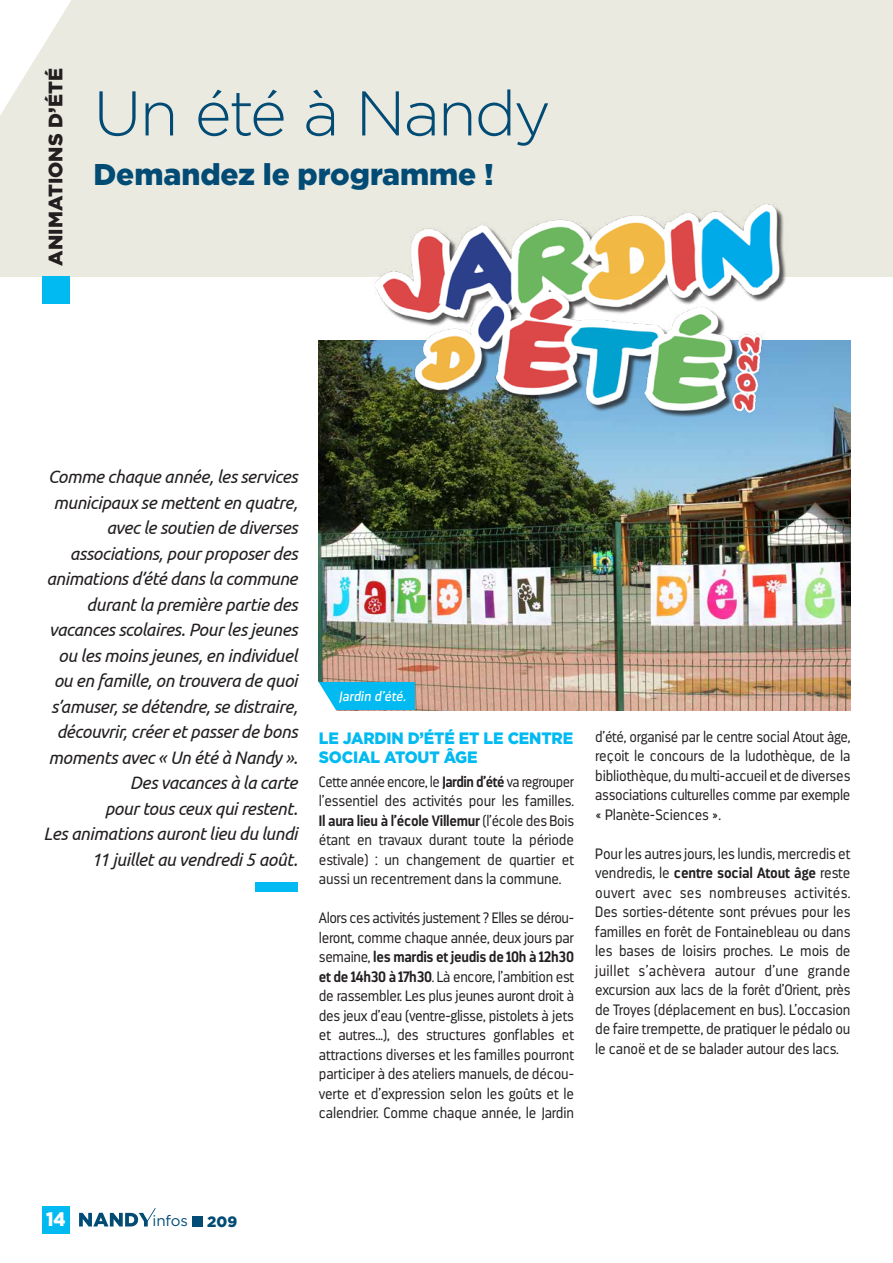
<style>
.page{position:relative;width:893px;height:1263px;background:#fff}
.page>*{position:absolute;margin:0;border:0;box-sizing:border-box;transform-origin:0 0}
.Grand_titre{font:300 63px "Gotham";letter-spacing:-.03em;color:#014b75}
.Grand_titre_2{font:900 30px "Gotham";letter-spacing:-.005em;color:#014b75}
.Rubrique{font:900 19.5px "Gotham";letter-spacing:.005em;color:#231f20}
.t1{font:900 19.5px "Gotham";color:#fff;scale:.9 1}
.Chapo{font:italic 18px/25.5px "Ubuntu";letter-spacing:-.02em;color:#231f20;text-align:right}
.Inter_titre{font:900 16.5px/19.5px "Gotham";letter-spacing:-.01em;color:#00baf1;scale:.95 1}
.t2{font:15.15px "Gotham";letter-spacing:-.01em;color:#014b75}
.Texte_courant{font:300 15px/19.5px "Darwin";letter-spacing:-.01em;color:#231f20;text-align:justify;scale:.95 1}
.Texte_courant-2{font:300 15px/19.5px "Darwin";letter-spacing:-.01em;color:#231f20;text-align:justify;scale:.92 1}
.Texte_courant-3{font:300 15px/19.5px "Darwin";letter-spacing:-.01em;color:#231f20;text-align:justify;scale:.94 1}
.t3{font:900 15px "Gotham";color:#014b75}
.Légende{font:italic 13.5px "Darwin";color:#fff}
.s1{font-weight:700}
</style>
<div class="page">
<div style="left:192px;top:1216px;width:11px;height:11px;background:#014b75"></div>
<svg style="left:79px;top:1208px;width:77px;height:18px"></svg>
<div style="left:0;top:0;width:893px;height:276px;background:#eaeae0"></div>
<div style="left:43px;top:276px;width:27px;height:28px;background:#00baf1"></div>
<div style="left:43px;top:1206px;width:27px;height:27px;background:#00baf1"></div>
<svg style="left:0;top:0;width:71px;height:115px"></svg>
<img style="left:319px;top:340px;width:531px;height:370px">
<img style="left:362px;top:204px;width:442px;height:226px">
<div style="left:319px;top:682px;width:95px;height:28px;background:#00baf1"></div>
<svg style="left:318px;top:678px;width:19px;height:33px"></svg>
<div style="left:255px;top:882px;width:43px;height:9px;background:#00baf1"></div>
<p class="Rubrique" style="left:42px;top:266px;width:200px;rotate:-90deg">ANIMATIONS D’ÉTÉ</p>
<p class="Grand_titre" style="left:94px;top:73px;width:459px">Un été à Nandy</p>
<p class="Grand_titre_2" style="left:94px;top:154px;width:402px">Demandez le programme !</p>
<p class="Chapo" style="left:44px;top:463px;width:256px">Comme chaque année, les services municipaux se mettent en quatre, avec le soutien de diverses associations, pour proposer des animations d’été dans la commune durant la première partie des vacances scolaires. Pour les jeunes ou les moins jeunes, en individuel ou en famille, on trouvera de quoi s’amuser, se détendre, se distraire, découvrir, créer et passer de bons moments avec « Un été à Nandy ».<br>Des vacances à la carte<br>pour tous ceux qui restent.<br>Les animations auront lieu du lundi<br>11 juillet au vendredi 5 août.</p>
<p class="Légende" style="left:338px;top:688px;width:69px">Jardin d’été.</p>
<p class="Inter_titre" style="left:319px;top:728px;width:269px">LE JARDIN D’ÉTÉ ET LE CENTRE<br>SOCIAL ATOUT ÂGE</p>
<p class="Texte_courant-2" style="left:319px;top:772px;width:279px">Cette année encore, le <span class="s1">Jardin d’été</span> va regrouper l’essentiel des activités pour les familles.<br><span class="s1">Il aura lieu à l’école Villemur</span> (l’école des Bois étant en travaux durant toute la période estivale) : un changement de quartier et aussi un recentrement dans la commune.</p>
<p class="Texte_courant" style="left:319px;top:908px;width:270px">Alors ces activités justement ? Elles se dérou&shy;leront, comme chaque année, deux jours par semaine, <span class="s1">les mardis et jeudis de 10h à 12h30 et de 14h30 à 17h30</span>. Là encore, l’ambition est de rassembler. Les plus jeunes auront droit à des jeux d’eau (ventre-glisse, pistolets à jets et autres...), des structures gonflables et attractions diverses et les familles pourront participer à des ateliers manuels, de décou&shy;verte et d’expression selon les goûts et le calendrier. Comme chaque année, le Jardin</p>
<p class="Texte_courant-3" style="left:595px;top:727px;width:273px">d’été, organisé par le centre social Atout âge, reçoit le concours de la ludothèque, de la bibliothèque, du multi-accueil et de diverses associations culturelles comme par exemple « Planète-Sciences ».</p>
<p class="Texte_courant" style="left:595px;top:844px;width:270px">Pour les autres jours, les lundis, mercredis et vendredis, le <span class="s1">centre social Atout âge</span> reste ouvert avec ses nombreuses activités.<br>Des sorties-détente sont prévues pour les familles en forêt de Fontainebleau ou dans les bases de loisirs proches. Le mois de juillet s’achèvera autour d’une grande excursion aux lacs de la forêt d’Orient, près de Troyes (déplacement en bus). L’occasion de faire trempette, de pratiquer le pédalo ou le canoë et de se balader autour des lacs.</p>
<p class="t1" style="left:46px;top:1206px;width:23px">14</p>
<p class="t2" style="left:153px;top:1211px;width:37px">infos</p>
<p class="t3" style="left:207px;top:1211px;width:31px">209</p>
</div>
